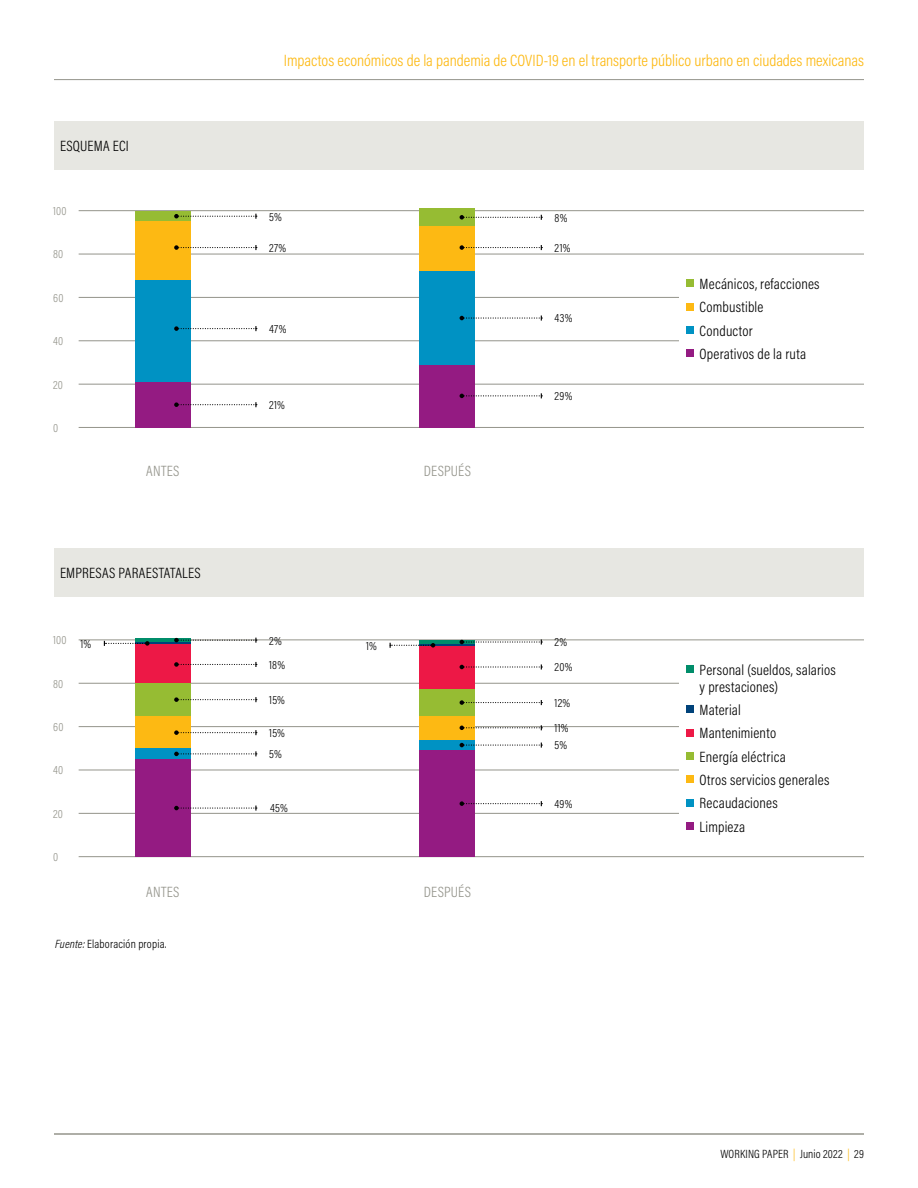
<style>
.page{position:relative;width:918px;height:1188px;background:#fff}
.page>*{position:absolute;margin:0;border:0;box-sizing:border-box;transform-origin:0 0}
.t1{font:300 16.5px "Acumin Pro Cond";color:#fdb913}
.t2{font:300 15px/23.4px "Acumin Pro Cond";letter-spacing:.015em;color:#000}
.t3{font:300 15px "Acumin Pro Cond";letter-spacing:.02em;color:#94948b}
.t4{font:300 12px/24.3px "Acumin Pro Cond";letter-spacing:.015em;color:#000}
.t5{font:300 12px "Acumin Pro Cond";letter-spacing:.025em;color:#94948b}
.s1{font-style:italic}
.s2{color:#fdb913}
</style>
<div class="page">
<hr style="left:54px;top:79px;width:810px;height:1px;background:#94948b">
<hr style="left:54px;top:1134px;width:810px;height:1px;background:#94948b">
<div style="left:54px;top:121px;width:810px;height:49px;background:#e7e7e2"></div>
<hr style="left:79px;top:427px;width:785px;height:1px;background:#94948b">
<hr style="left:79px;top:384px;width:785px;height:1px;background:#94948b">
<hr style="left:79px;top:341px;width:785px;height:1px;background:#94948b">
<hr style="left:79px;top:297px;width:785px;height:1px;background:#94948b">
<hr style="left:79px;top:254px;width:785px;height:1px;background:#94948b">
<hr style="left:79px;top:210px;width:785px;height:1px;background:#94948b">
<div style="left:135px;top:211px;width:56px;height:11px;background:#96bc33"></div>
<div style="left:135px;top:222px;width:56px;height:58px;background:#fdb913"></div>
<div style="left:135px;top:280px;width:56px;height:102px;background:#0092c3"></div>
<div style="left:135px;top:382px;width:56px;height:45px;background:#941b82"></div>
<div style="left:420px;top:209px;width:55px;height:17px;background:#96bc33"></div>
<div style="left:420px;top:226px;width:55px;height:45px;background:#fdb913"></div>
<div style="left:420px;top:271px;width:55px;height:94px;background:#0092c3"></div>
<div style="left:420px;top:365px;width:55px;height:62px;background:#941b82"></div>
<div style="left:54px;top:548px;width:810px;height:49px;background:#e7e7e2"></div>
<hr style="left:79px;top:856px;width:785px;height:1px;background:#94948b">
<hr style="left:79px;top:813px;width:785px;height:1px;background:#94948b">
<hr style="left:79px;top:770px;width:785px;height:1px;background:#94948b">
<hr style="left:79px;top:726px;width:785px;height:1px;background:#94948b">
<hr style="left:79px;top:683px;width:785px;height:1px;background:#94948b">
<hr style="left:79px;top:640px;width:785px;height:1px;background:#94948b">
<hr style="left:135px;top:638px;width:56px;height:4px;background:#008d6a">
<hr style="left:135px;top:642px;width:56px;height:2px;background:#00427a">
<div style="left:135px;top:644px;width:56px;height:39px;background:#ed1846"></div>
<div style="left:135px;top:683px;width:56px;height:33px;background:#96bc33"></div>
<div style="left:135px;top:716px;width:56px;height:32px;background:#fdb913"></div>
<div style="left:135px;top:748px;width:56px;height:11px;background:#0092c3"></div>
<div style="left:135px;top:759px;width:56px;height:98px;background:#941b82"></div>
<hr style="left:420px;top:640px;width:55px;height:4px;background:#008d6a">
<hr style="left:420px;top:644px;width:55px;height:3px;background:#00427a">
<div style="left:420px;top:647px;width:55px;height:43px;background:#ed1846"></div>
<div style="left:420px;top:690px;width:55px;height:26px;background:#96bc33"></div>
<div style="left:420px;top:716px;width:55px;height:24px;background:#fdb913"></div>
<div style="left:420px;top:740px;width:55px;height:11px;background:#0092c3"></div>
<div style="left:420px;top:751px;width:55px;height:106px;background:#941b82"></div>
<svg style="left:104px;top:641px;width:46px;height:5px"></svg>
<svg style="left:390px;top:643px;width:45px;height:5px"></svg>
<svg style="left:174px;top:214px;width:83px;height:5px"></svg>
<svg style="left:174px;top:638px;width:83px;height:5px"></svg>
<svg style="left:174px;top:245px;width:83px;height:5px"></svg>
<svg style="left:174px;top:662px;width:83px;height:5px"></svg>
<svg style="left:174px;top:326px;width:83px;height:5px"></svg>
<svg style="left:174px;top:697px;width:83px;height:5px"></svg>
<svg style="left:174px;top:402px;width:83px;height:5px"></svg>
<svg style="left:174px;top:730px;width:83px;height:5px"></svg>
<svg style="left:174px;top:751px;width:83px;height:5px"></svg>
<svg style="left:174px;top:806px;width:83px;height:5px"></svg>
<svg style="left:460px;top:215px;width:82px;height:5px"></svg>
<svg style="left:460px;top:639px;width:82px;height:6px"></svg>
<svg style="left:460px;top:245px;width:82px;height:5px"></svg>
<svg style="left:460px;top:664px;width:82px;height:6px"></svg>
<svg style="left:460px;top:316px;width:82px;height:5px"></svg>
<svg style="left:460px;top:700px;width:82px;height:5px"></svg>
<svg style="left:460px;top:801px;width:82px;height:5px"></svg>
<svg style="left:460px;top:393px;width:82px;height:5px"></svg>
<svg style="left:460px;top:725px;width:82px;height:5px"></svg>
<svg style="left:460px;top:743px;width:82px;height:5px"></svg>
<svg style="left:680px;top:279px;width:184px;height:78px"></svg>
<hr style="left:680px;top:318px;width:184px;height:1px;background:#fff">
<hr style="left:680px;top:341px;width:184px;height:2px;background:#fff">
<div style="left:686px;top:280px;width:7px;height:7px;background:#96bc33"></div>
<div style="left:686px;top:303px;width:7px;height:7px;background:#fdb913"></div>
<div style="left:686px;top:326px;width:7px;height:8px;background:#0092c3"></div>
<div style="left:686px;top:350px;width:7px;height:7px;background:#941b82"></div>
<svg style="left:680px;top:665px;width:184px;height:165px"></svg>
<hr style="left:680px;top:721px;width:184px;height:1px;background:#fff">
<hr style="left:680px;top:744px;width:184px;height:1px;background:#fff">
<hr style="left:680px;top:767px;width:184px;height:2px;background:#fff">
<hr style="left:680px;top:791px;width:184px;height:1px;background:#fff">
<hr style="left:680px;top:814px;width:184px;height:2px;background:#fff">
<div style="left:686px;top:665px;width:7px;height:8px;background:#008d6a"></div>
<div style="left:686px;top:706px;width:7px;height:7px;background:#00427a"></div>
<div style="left:686px;top:729px;width:7px;height:7px;background:#ed1846"></div>
<div style="left:686px;top:752px;width:7px;height:8px;background:#96bc33"></div>
<div style="left:686px;top:776px;width:7px;height:7px;background:#fdb913"></div>
<div style="left:686px;top:799px;width:7px;height:7px;background:#0092c3"></div>
<div style="left:686px;top:822px;width:7px;height:8px;background:#941b82"></div>
<p class="t1" style="left:284px;top:50px;width:582px">Impactos económicos de la pandemia de COVID-19 en el transporte público urbano en ciudades mexicanas</p>
<p class="t2" style="left:60px;top:134px;width:70px">ESQUEMA ECI</p>
<p class="t5" style="left:53px;top:203px;width:15px">100</p>
<p class="t5" style="left:53px;top:247px;width:12px">80</p>
<p class="t5" style="left:53px;top:290px;width:12px">60</p>
<p class="t5" style="left:53px;top:333px;width:12px">40</p>
<p class="t5" style="left:53px;top:377px;width:11px">20</p>
<p class="t5" style="left:53px;top:420px;width:7px">0</p>
<p class="t4" style="left:269px;top:204px;width:14px">5%</p>
<p class="t4" style="left:269px;top:235px;width:19px">27%</p>
<p class="t4" style="left:269px;top:317px;width:19px">47%</p>
<p class="t4" style="left:269px;top:393px;width:17px">21%</p>
<p class="t3" style="left:146px;top:461px;width:35px">ANTES</p>
<p class="t3" style="left:424px;top:461px;width:49px">DESPUÉS</p>
<p class="t4" style="left:555px;top:205px;width:14px">8%</p>
<p class="t4" style="left:555px;top:235px;width:17px">21%</p>
<p class="t4" style="left:555px;top:306px;width:19px">43%</p>
<p class="t4" style="left:555px;top:384px;width:19px">29%</p>
<p class="t2" style="left:700px;top:272px;width:122px">Mecánicos, refacciones<br>Combustible<br>Conductor<br>Operativos de la ruta</p>
<p class="t2" style="left:60px;top:561px;width:142px">EMPRESAS PARAESTATALES</p>
<p class="t5" style="left:53px;top:632px;width:15px">100</p>
<p class="t5" style="left:53px;top:676px;width:12px">80</p>
<p class="t5" style="left:53px;top:719px;width:12px">60</p>
<p class="t5" style="left:53px;top:763px;width:12px">40</p>
<p class="t5" style="left:53px;top:806px;width:11px">20</p>
<p class="t5" style="left:53px;top:849px;width:7px">0</p>
<p class="t4" style="left:269px;top:628px;width:17px">2%<br>18%</p>
<p class="t4" style="left:269px;top:688px;width:17px">15%</p>
<p class="t4" style="left:269px;top:722px;width:17px;line-height:21.3px">15%<br>5%</p>
<p class="t4" style="left:81px;top:631px;width:12px">1%</p>
<p class="t4" style="left:366px;top:633px;width:12px">1%</p>
<p class="t4" style="left:270px;top:796px;width:19px">45%</p>
<p class="t3" style="left:146px;top:882px;width:35px">ANTES</p>
<p class="t3" style="left:424px;top:882px;width:49px">DESPUÉS</p>
<p class="t4" style="left:55px;top:931px;width:113px"><span class="s1">Fuente:</span> Elaboración propia.</p>
<p class="t4" style="left:555px;top:630px;width:14px">2%</p>
<p class="t4" style="left:555px;top:655px;width:19px">20%</p>
<p class="t4" style="left:555px;top:691px;width:17px">12%</p>
<p class="t4" style="left:555px;top:719px;width:15px;line-height:17.2px">11%<br>5%</p>
<p class="t4" style="left:555px;top:792px;width:19px">49%</p>
<p class="t2" style="left:700px;top:661px;width:138px;line-height:17.2px">Personal (sueldos, salarios y prestaciones)</p>
<p class="t2" style="left:700px;top:698px;width:131px">Material<br>Mantenimiento<br>Energía eléctrica<br>Otros servicios generales<br>Recaudaciones<br>Limpieza</p>
<p class="t4" style="left:720px;top:1142px;width:145px">WORKING PAPER <span class="s2">|</span> Junio 2022 <span class="s2">|</span> 29</p>
</div>
